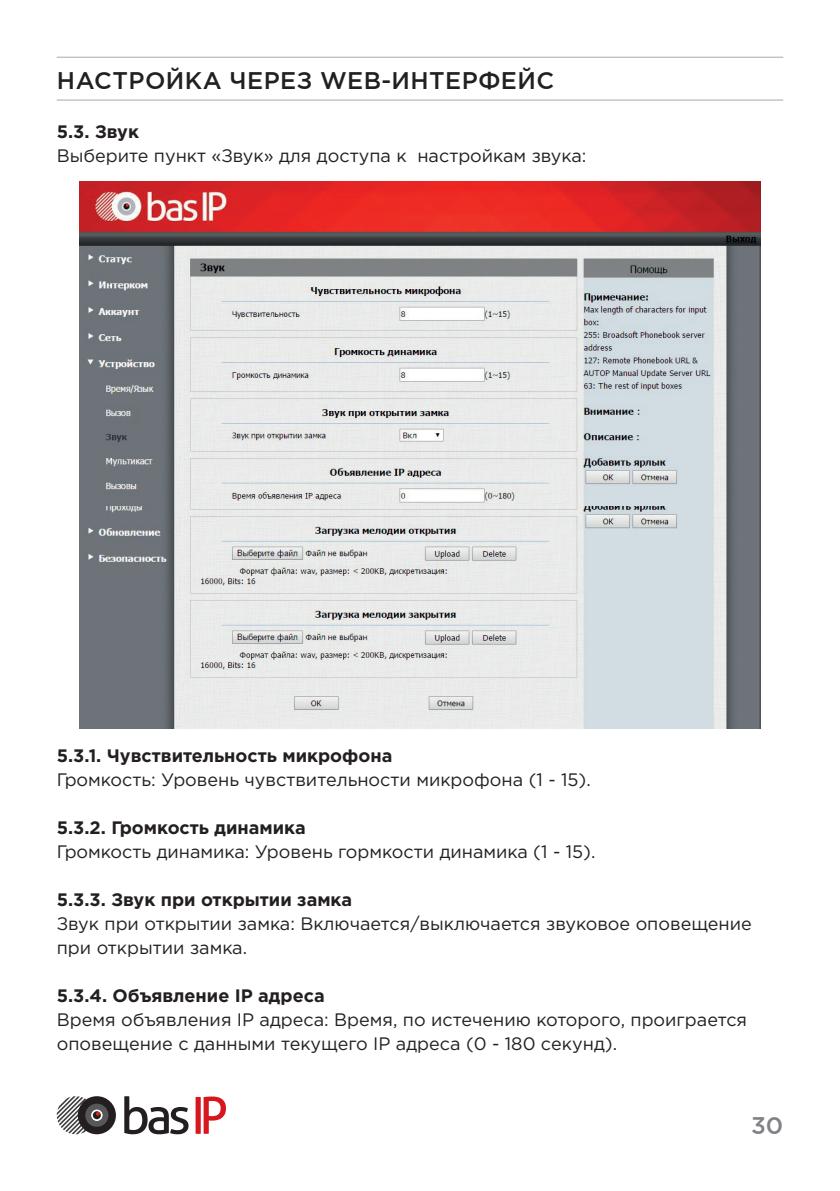
<style>
.page{position:relative;width:840px;height:1191px;background:#fff}
.page>*{position:absolute;margin:0;border:0;box-sizing:border-box;transform-origin:0 0}
.t1{font:500 24px "Gotham Pro";letter-spacing:.02em;color:#231f20}
.t2{font:500 24px "Gotham Pro";color:#808285}
.t3{font:18px/24px "Gotham Pro";color:#231f20}
.t4{font:700 18px "Gotham Pro";color:#231f20}
</style>
<div class="page">
<hr style="left:57px;top:100px;width:725px;height:1px;background:#a8a9ad">
<hr style="left:57px;top:57px;width:725px;height:1px;background:#a8a9ad">
<img style="left:79px;top:181px;width:681px;height:325px">
<img style="left:79px;top:506px;width:681px;height:222px">
<svg style="left:124px;top:1096px;width:64px;height:38px"></svg>
<svg style="left:195px;top:1096px;width:31px;height:37px"></svg>
<svg style="left:57px;top:1096px;width:59px;height:38px"></svg>
<h1 class="t1" style="left:57px;top:67px;width:498px">НАСТРОЙКА ЧЕРЕЗ WEB-ИНТЕРФЕЙС</h1>
<p class="t4" style="left:57px;top:121px;width:84px">5.3. Звук</p>
<p class="t3" style="left:57px;top:143px;width:531px">Выберите пункт «Звук» для доступа к настройкам звука:</p>
<p class="t4" style="left:57px;top:745px;width:337px">5.3.1. Чувствительность микрофона</p>
<p class="t3" style="left:57px;top:767px;width:535px">Громкость: Уровень чувствительности микрофона (1 - 15).</p>
<p class="t4" style="left:57px;top:817px;width:250px">5.3.2. Громкость динамика</p>
<p class="t3" style="left:57px;top:839px;width:540px">Громкость динамика: Уровень гормкости динамика (1 - 15).</p>
<p class="t4" style="left:57px;top:889px;width:297px">5.3.3. Звук при открытии замка</p>
<p class="t3" style="left:57px;top:911px;width:696px">Звук при открытии замка: Включается/выключается звуковое оповещение при открытии замка.</p>
<p class="t4" style="left:57px;top:985px;width:269px">5.3.4. Объявление IP адреса</p>
<p class="t3" style="left:57px;top:1007px;width:691px">Время объявления IP адреса: Время, по истечению которого, проиграется оповещение с данными текущего IP адреса (0 - 180 секунд).</p>
<h1 class="t2" style="left:750px;top:1112px;width:34px">30</h1>
</div>
